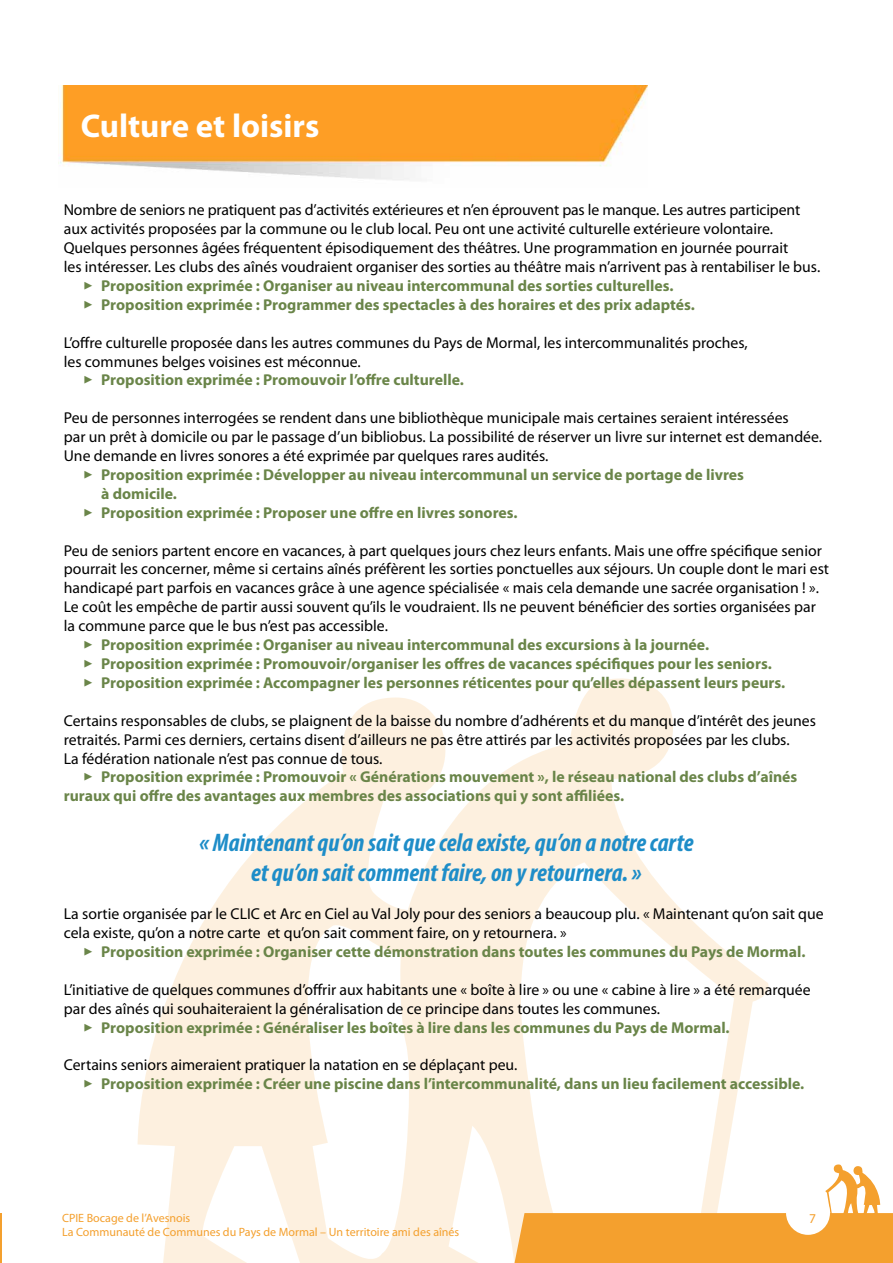
<style>
.page{position:relative;width:893px;height:1263px;background:#fff}
.page>*{position:absolute;margin:0;border:0;box-sizing:border-box;transform-origin:0 0}
.t1{font:700 33px "Myriad Pro";color:#fff}
.t2{font:italic 700 condensed 25.5px/30.6px "Myriad Pro";color:#1e8dc8;text-align:center}
.t3{font:15.75px/18.9px "Myriad Pro";color:#000}
.t4{font:700 15.75px/18.9px "Myriad Pro";color:#6a8549}
.t5{font:13.5px "Myriad Pro";color:#f4a02e}
.t6{font:12px/14.4px "Myriad Pro";color:#f4a02e}
</style>
<div class="page">
<img style="left:58px;top:85px;width:590px;height:95px">
<svg style="left:137px;top:678px;width:632px;height:585px"></svg>
<svg style="left:514px;top:1164px;width:379px;height:99px"></svg>
<div style="left:786px;top:1191px;width:44px;height:44px;background:#fff;border-radius:50%"></div>
<hr style="left:0;top:1213px;width:2px;height:50px;background:#f4a02e">
<h1 class="t1" style="left:81px;top:107px;width:240px">Culture et loisirs</h1>
<p class="t3" style="left:64px;top:201px;width:758px">Nombre de seniors ne pratiquent pas d’activités extérieures et n’en éprouvent pas le manque. Les autres participent aux activités proposées par la commune ou le club local. Peu ont une activité culturelle extérieure volontaire.<br>Quelques personnes âgées fréquentent épisodiquement des théâtres. Une programmation en journée pourrait<br>les intéresser. Les clubs des aînés voudraient organiser des sorties au théâtre mais n’arrivent pas à rentabiliser le bus.</p>
<p class="t4" style="left:83px;top:276px;width:592px">✓ Proposition exprimée : Organiser au niveau intercommunal des sorties culturelles.</p>
<p class="t4" style="left:83px;top:295px;width:613px">✓ Proposition exprimée : Programmer des spectacles à des horaires et des prix adaptés.</p>
<p class="t3" style="left:64px;top:333px;width:685px">L’offre culturelle proposée dans les autres communes du Pays de Mormal, les intercommunalités proches, les communes belges voisines est méconnue.</p>
<p class="t4" style="left:83px;top:371px;width:382px">✓ Proposition exprimée : Promouvoir l’offre culturelle.</p>
<p class="t3" style="left:64px;top:409px;width:760px">Peu de personnes interrogées se rendent dans une bibliothèque municipale mais certaines seraient intéressées<br>par un prêt à domicile ou par le passage d’un bibliobus. La possibilité de réserver un livre sur internet est demandée.<br>Une demande en livres sonores a été exprimée par quelques rares audités.</p>
<p class="t4" style="left:101px;top:465px;width:644px;text-indent:-18px">✓ Proposition exprimée : Développer au niveau intercommunal un service de portage de livres à domicile.</p>
<p class="t4" style="left:83px;top:503px;width:436px">✓ Proposition exprimée : Proposer une offre en livres sonores.</p>
<p class="t3" style="left:64px;top:541px;width:767px">Peu de seniors partent encore en vacances, à part quelques jours chez leurs enfants. Mais une offre spécifique senior pourrait les concerner, même si certains aînés préfèrent les sorties ponctuelles aux séjours. Un couple dont le mari est handicapé part parfois en vacances grâce à une agence spécialisée « mais cela demande une sacrée organisation ! ».<br>Le coût les empêche de partir aussi souvent qu’ils le voudraient. Ils ne peuvent bénéficier des sorties organisées par la commune parce que le bus n’est pas accessible.</p>
<p class="t4" style="left:83px;top:635px;width:627px">✓ Proposition exprimée : Organiser au niveau intercommunal des excursions à la journée.</p>
<p class="t4" style="left:83px;top:654px;width:690px">✓ Proposition exprimée : Promouvoir/organiser les offres de vacances spécifiques pour les seniors.</p>
<p class="t4" style="left:83px;top:673px;width:703px">✓ Proposition exprimée : Accompagner les personnes réticentes pour qu’elles dépassent leurs peurs.</p>
<p class="t3" style="left:64px;top:711px;width:754px">Certains responsables de clubs, se plaignent de la baisse du nombre d’adhérents et du manque d’intérêt des jeunes retraités. Parmi ces derniers, certains disent d’ailleurs ne pas être attirés par les activités proposées par les clubs.<br>La fédération nationale n’est pas connue de tous.</p>
<p class="t4" style="left:64px;top:768px;width:735px;text-indent:19px">✓ Proposition exprimée : Promouvoir « Générations mouvement », le réseau national des clubs d’aînés ruraux qui offre des avantages aux membres des associations qui y sont affiliées.</p>
<h2 class="t2" style="left:199px;top:826px;width:495px">« Maintenant qu’on sait que cela existe, qu’on a notre carte et qu’on sait comment faire, on y retournera. »</h2>
<p class="t3" style="left:64px;top:905px;width:761px">La sortie organisée par le CLIC et Arc en Ciel au Val Joly pour des seniors a beaucoup plu. « Maintenant qu’on sait que cela existe, qu’on a notre carte et qu’on sait comment faire, on y retournera. »</p>
<p class="t4" style="left:83px;top:942px;width:724px">✓ Proposition exprimée : Organiser cette démonstration dans toutes les communes du Pays de Mormal.</p>
<p class="t3" style="left:64px;top:980px;width:748px">L’initiative de quelques communes d’offrir aux habitants une « boîte à lire » ou une « cabine à lire » a été remarquée par des aînés qui souhaiteraient la généralisation de ce principe dans toutes les communes.</p>
<p class="t4" style="left:83px;top:1018px;width:648px">✓ Proposition exprimée : Généraliser les boîtes à lire dans les communes du Pays de Mormal.</p>
<p class="t3" style="left:64px;top:1056px;width:455px">Certains seniors aimeraient pratiquer la natation en se déplaçant peu.</p>
<p class="t4" style="left:83px;top:1075px;width:722px">✓ Proposition exprimée : Créer une piscine dans l’intercommunalité, dans un lieu facilement accessible.</p>
<p class="t6" style="left:62px;top:1211px;width:399px">CPIE Bocage de l’Avesnois<br>La Communauté de Communes du Pays de Mormal – Un territoire ami des aînés</p>
<p class="t5" style="left:809px;top:1211px;width:8px">7</p>
</div>
